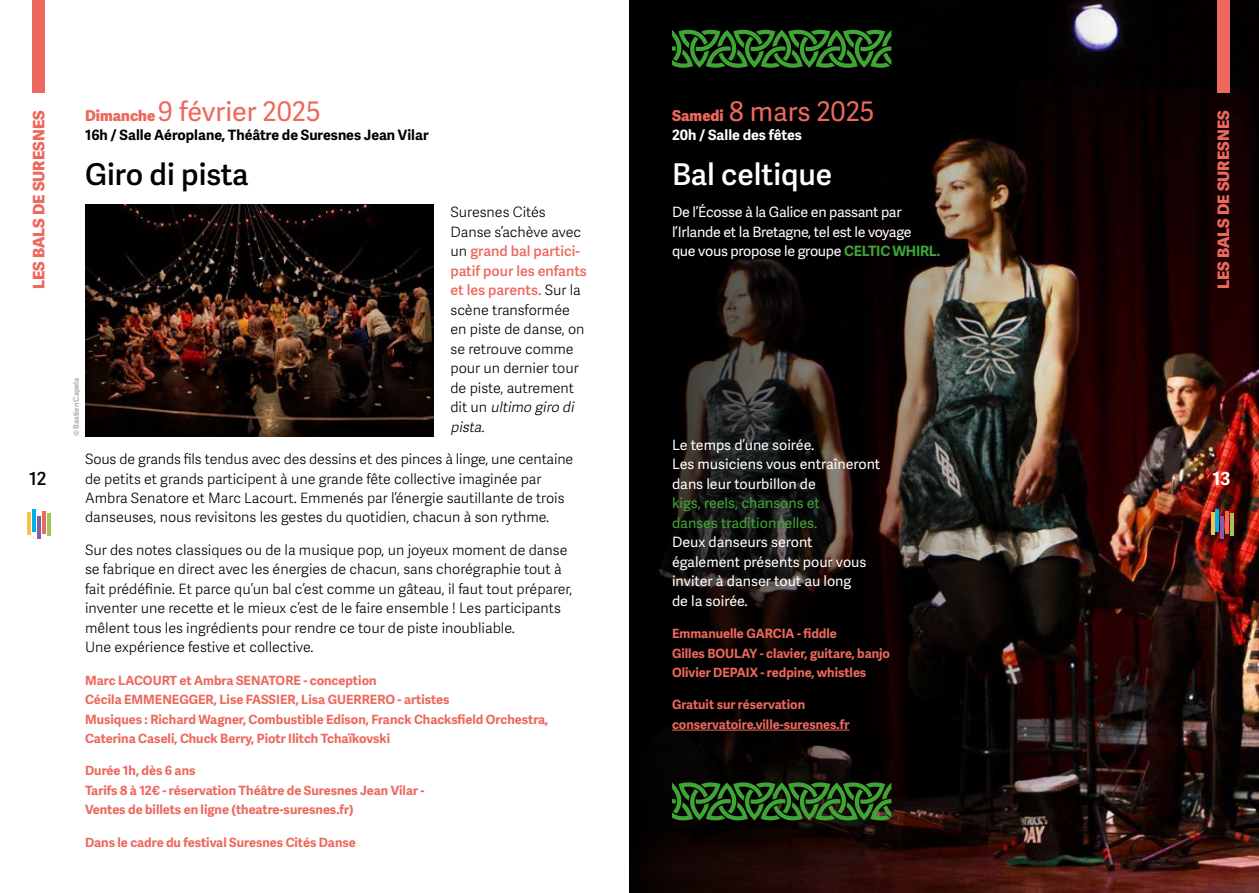
<style>
.page{position:relative;width:1259px;height:893px;background:#fff}
.page>*{position:absolute;margin:0;border:0;box-sizing:border-box;transform-origin:0 0}
.t1{font:600 30px "Adelle Sans Devanagari";color:#fff}
.t2{font:600 30px "Adelle Sans Devanagari";color:#000}
.t3{font:27px "Adelle Sans Devanagari";color:#ed685d}
.t4{font:600 18px "Adelle Sans Devanagari";color:#000}
.t5{font:700 18px "Adelle Sans Devanagari";color:#fff}
.t6{font:800 15.9px "Adelle Sans Devanagari";color:#ed685d}
.t7{font:300 14.25px/19.5px "Adelle Sans Devanagari";color:#000}
.t8{font:14.25px/19.5px "Adelle Sans Devanagari";color:#fff}
.t9{font:14.25px/19.5px "Adelle Sans Devanagari";letter-spacing:-.02em;color:#fff}
.t10{font:700 14.25px "Adelle Sans Devanagari";color:#000}
.t11{font:14.25px/19.5px "Adelle Sans Devanagari";color:#3fa535}
.t12{font:700 14.25px "Adelle Sans Devanagari";color:#fff}
.t13{font:700 12.75px/19.5px "Adelle Sans Devanagari";color:#ed685d}
.t14{font:600 7.5px "Adelle Sans Devanagari";color:#9d9d9c}
.s1{font-weight:800;font-size:15px}
.s2{font-weight:600;color:#ed685d}
.s3{font-style:italic}
.s4{font-weight:700;color:#3fa535}
</style>
<div class="page">
<img style="left:1131px;top:0;width:128px;height:893px">
<hr style="left:47px;top:513px;width:3px;height:23px;background:#9ec75a">
<hr style="left:42px;top:511px;width:3px;height:23px;background:#ed685d">
<hr style="left:37px;top:516px;width:3px;height:22px;background:#885ca2">
<hr style="left:32px;top:509px;width:3px;height:23px;background:#00b0eb">
<hr style="left:27px;top:512px;width:3px;height:23px;background:#f9c147">
<div style="left:32px;top:0;width:13px;height:92px;background:#ed685d"></div>
<img style="left:629px;top:0;width:502px;height:893px">
<hr style="left:1230px;top:513px;width:4px;height:23px;background:#9ec75a">
<hr style="left:1225px;top:511px;width:4px;height:23px;background:#ed685d">
<hr style="left:1220px;top:516px;width:4px;height:22px;background:#885ca2">
<hr style="left:1215px;top:509px;width:4px;height:23px;background:#00b0eb">
<hr style="left:1211px;top:512px;width:3px;height:23px;background:#f9c147">
<div style="left:1217px;top:0;width:13px;height:92px;background:#ed685d"></div>
<hr style="left:672px;top:730px;width:177px;height:1px;background:#ed685d">
<img style="left:85px;top:204px;width:348px;height:232px">
<svg style="left:672px;top:782px;width:219px;height:38px;background:#275d1f"></svg>
<svg style="left:672px;top:30px;width:219px;height:38px;background:#225b1d"></svg>
<p class="t6" style="left:30px;top:289px;width:180px;rotate:-90deg">LES BALS DE SURESNES</p>
<p class="t4" style="left:29px;top:468px;width:19px">12</p>
<h2 class="t3" style="left:85px;top:91px;width:237px"><span class="s1">Dimanche</span> 9 février 2025</h2>
<p class="t10" style="left:85px;top:127px;width:345px">16h / Salle Aéroplane, Théâtre de Suresnes Jean Vilar</p>
<h1 class="t2" style="left:85px;top:157px;width:165px">Giro di pista</h1>
<p class="t7" style="left:450px;top:203px;width:138px">Suresnes Cités<br>Danse s’achève avec un <span class="s2">grand bal partici&shy;patif pour les enfants et les parents.</span> Sur la scène transformée en piste de danse, on se retrouve comme pour un dernier tour de piste, autrement<br>d i t u n <span class="s3">ultimo giro di pista.</span></p>
<p class="t7" style="left:85px;top:450px;width:490px">Sous de grands fils tendus avec des dessins et des pinces à linge, une centaine de petits et grands participent à une grande fête collective imaginée par Ambra Senatore et Marc Lacourt. Emmenés par l’énergie sautillante de trois danseuses, nous revisitons les gestes du quotidien, chacun à son rythme.</p>
<p class="t7" style="left:85px;top:541px;width:489px">Sur des notes classiques ou de la musique pop, un joyeux moment de danse se fabrique en direct avec les énergies de chacun, sans chorégraphie tout à fait prédéfinie. Et parce qu’un bal c’est comme un gâteau, il faut tout préparer, inventer une recette et le mieux c’est de le faire ensemble ! Les participants mêlent tous les ingrédients pour rendre ce tour de piste inoubliable.<br>Une expérience festive et collective.</p>
<p class="t13" style="left:85px;top:670px;width:465px">Marc LACOURT et Ambra SENATORE - conception<br>Cécila EMMENEGGER, Lise FASSIER, Lisa GUERRERO - artistes<br>Musiques : Richard Wagner, Combustible Edison, Franck Chacksfield Orchestra, Caterina Caseli, Chuck Berry, Piotr Ilitch Tchaïkovski</p>
<p class="t13" style="left:85px;top:761px;width:341px">Durée 1h, dès 6 ans<br>Tarifs 8 à 12€ - réservation Théâtre de Suresnes Jean Vilar -<br>Ventes de billets en ligne (theatre-suresnes.fr)</p>
<p class="t13" style="left:85px;top:832px;width:272px">Dans le cadre du festival Suresnes Cités Danse</p>
<p class="t14" style="left:72px;top:436px;width:60px;rotate:-90deg">© Bastien Capela</p>
<h2 class="t3" style="left:672px;top:91px;width:204px"><span class="s1">Samedi</span> 8 mars 2025</h2>
<p class="t12" style="left:672px;top:127px;width:131px">20h / Salle des fêtes</p>
<h1 class="t1" style="left:672px;top:157px;width:162px">Bal celtique</h1>
<p class="t9" style="left:672px;top:203px;width:270px">De l’Écosse à la Galice en passant par l’Irlande et la Bretagne, tel est le voyage<br>que vous propose le groupe <span class="s4">CELTIC WHIRL.</span></p>
<p class="t8" style="left:672px;top:436px;width:210px">Le temps d’une soirée.<br>Les musiciens vous entraîneront dans leur tourbillon de</p>
<p class="t11" style="left:672px;top:494px;width:149px">kigs, reels, chansons et danses traditionnelles.</p>
<p class="t8" style="left:672px;top:533px;width:196px">Deux danseurs seront également présents pour vous inviter à danser tout au long de la soirée.</p>
<p class="t13" style="left:672px;top:624px;width:220px">Emmanuelle GARCIA - fiddle<br>Gilles BOULAY - clavier, guitare, banjo<br>Olivier DEPAIX - redpine, whistles</p>
<p class="t13" style="left:672px;top:695px;width:179px">Gratuit sur réservation conservatoire.ville-suresnes.fr</p>
<p class="t6" style="left:1214px;top:289px;width:180px;rotate:-90deg">LES BALS DE SURESNES</p>
<p class="t5" style="left:1212px;top:468px;width:19px">13</p>
</div>
